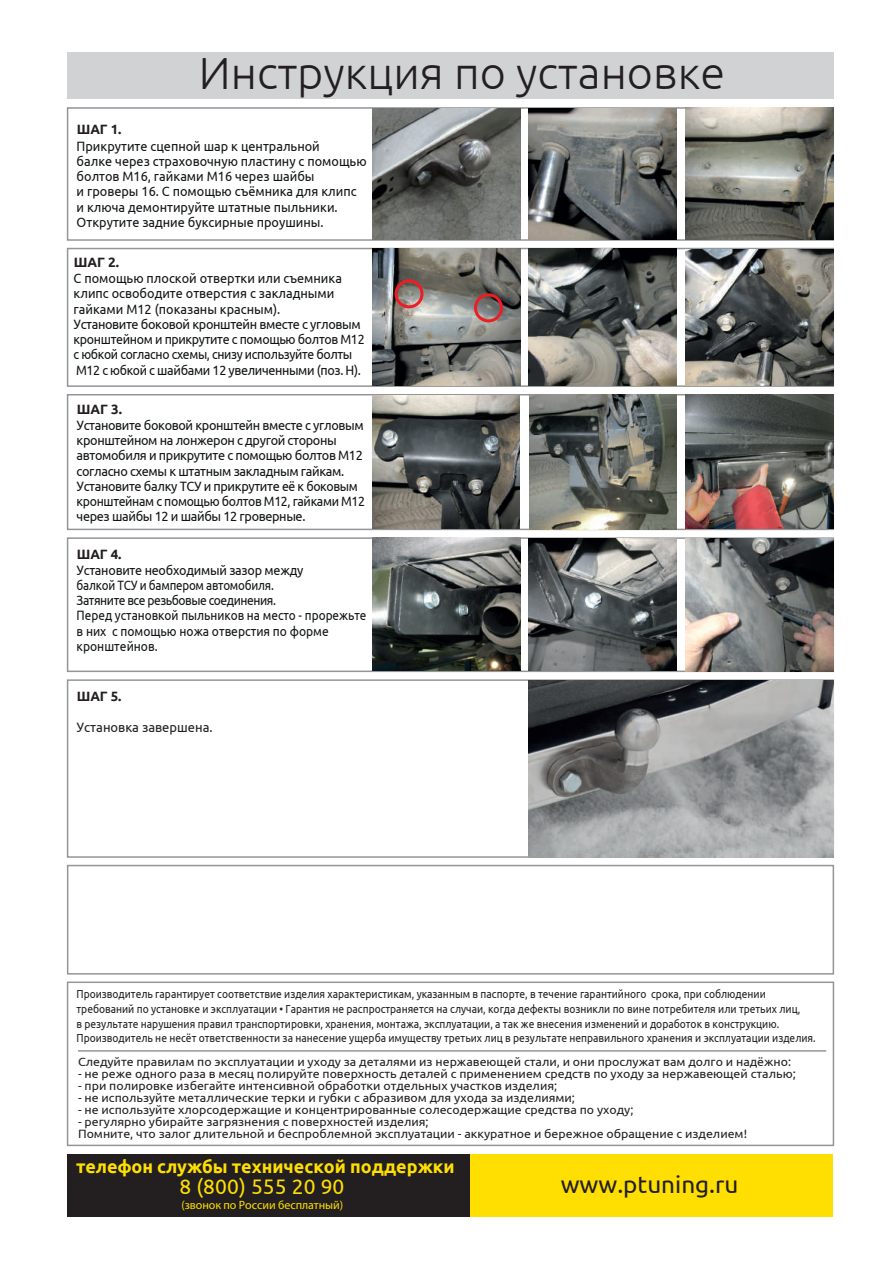
<style>
.page{position:relative;width:893px;height:1263px;background:#fff}
.page>*{position:absolute;margin:0;border:0;box-sizing:border-box;transform-origin:0 0}
.t1{font:300 45px "Ubuntu";color:#231f20}
.t2{font:24.3px "Ubuntu";color:#231f20}
.t3{font:21px "Ubuntu";letter-spacing:.005em;color:#ffdf01}
.t4{font:700 18px "Ubuntu";color:#ffdf01}
.t5{font:13.5px/15.3px "Ubuntu";letter-spacing:-.02em;color:#111416;scale:.94 1}
.t6{font:13.5px/15.3px "Ubuntu";color:#111416;scale:.94 1}
.t7{font:13.5px/15.1px "Ubuntu";letter-spacing:-.02em;color:#111416;scale:.93 1}
.t8{font:700 13.5px "Ubuntu";letter-spacing:-.01em;color:#231f20}
.t9{font:13.5px "Ubuntu";color:#231f20;scale:.96 1}
.t10{font:12px/12px "Ubuntu";color:#231f20}
.t11{font:12px "Myriad Pro";letter-spacing:-.005em;color:#ffdf01}
.t12{font:11.7px/14.5px "Ubuntu";color:#231f20;scale:.88 1}
</style>
<div class="page">
<div style="left:67px;top:107px;width:767px;height:134px;border:2px solid #939598"></div>
<div style="left:67px;top:537px;width:767px;height:135px;border:2px solid #939598"></div>
<div style="left:67px;top:248px;width:767px;height:139px;border:2px solid #939598"></div>
<div style="left:67px;top:394px;width:767px;height:136px;border:2px solid #939598"></div>
<img style="left:372px;top:108px;width:148px;height:131px">
<img style="left:529px;top:108px;width:147px;height:131px">
<img style="left:685px;top:108px;width:148px;height:131px">
<img style="left:372px;top:249px;width:148px;height:137px">
<img style="left:528px;top:248px;width:148px;height:138px">
<img style="left:685px;top:249px;width:148px;height:137px">
<img style="left:372px;top:395px;width:147px;height:134px">
<img style="left:529px;top:395px;width:147px;height:134px">
<img style="left:685px;top:395px;width:148px;height:134px">
<img style="left:372px;top:538px;width:148px;height:133px">
<img style="left:685px;top:538px;width:148px;height:133px">
<img style="left:528px;top:539px;width:148px;height:132px">
<div style="left:394px;top:279px;width:29px;height:29px;border:3px solid #ee1d23;border-radius:50%"></div>
<div style="left:474px;top:293px;width:29px;height:29px;border:3px solid #ee1d23;border-radius:50%"></div>
<div style="left:67px;top:981px;width:767px;height:165px;border:2px solid #939598"></div>
<div style="left:67px;top:679px;width:767px;height:179px;border:2px solid #939598"></div>
<div style="left:67px;top:53px;width:766px;height:46px;background:#d1d2d4"></div>
<div style="left:67px;top:1154px;width:764px;height:63px;background:#231f20"></div>
<div style="left:470px;top:1154px;width:362px;height:63px;background:#ffdf01"></div>
<img style="left:528px;top:680px;width:305px;height:177px">
<div style="left:67px;top:865px;width:767px;height:109px;border:2px solid #939598"></div>
<hr style="left:78px;top:1050px;width:748px;height:2px;background:#939598">
<h1 class="t1" style="left:199px;top:46px;width:528px">Инструкция по установке</h1>
<p class="t8" style="left:77px;top:121px;width:46px">ШАГ 1.</p>
<p class="t6" style="left:77px;top:138px;width:310px">Прикрутите сцепной шар к центральной<br>балке через страховочную пластину с помощью болтов М16, гайками М16 через шайбы<br>и гроверы 16. С помощью съёмника для клипс и ключа демонтируйте штатные пыльники.<br>Открутите задние буксирные проушины.</p>
<p class="t8" style="left:74px;top:254px;width:47px">ШАГ 2.</p>
<p class="t5" style="left:74px;top:270px;width:311px">С помощью плоской отвертки или съемника клипс освободите отверстия с закладными гайками М12 (показаны красным).<br>Установите боковой кронштейн вместе с угловым кронштейном и прикрутите с помощью болтов М12 c юбкой согласно схемы, снизу используйте болты М12 c юбкой с шайбами 12 увеличенными (поз. H).</p>
<p class="t8" style="left:77px;top:401px;width:47px">ШАГ 3.</p>
<p class="t5" style="left:77px;top:417px;width:308px">Установите боковой кронштейн вместе с угловым кронштейном на лонжерон с другой стороны автомобиля и прикрутите с помощью болтов М12 согласно схемы к штатным закладным гайкам.<br>Установите балку ТСУ и прикрутите её к боковым кронштейнам с помощью болтов М12, гайками М12 через шайбы 12 и шайбы 12 гроверные.</p>
<p class="t8" style="left:77px;top:546px;width:46px">ШАГ 4.</p>
<p class="t7" style="left:77px;top:562px;width:313px">Установите необходимый зазор между<br>балкой ТСУ и бампером автомобиля.<br>Затяните все резьбовые соединения.<br>Перед установкой пыльников на место - прорежьте в них с помощью ножа отверстия по форме кронштейнов.</p>
<p class="t8" style="left:77px;top:688px;width:46px">ШАГ 5.</p>
<p class="t9" style="left:77px;top:719px;width:143px">Установка завершена.</p>
<p class="t12" style="left:77px;top:987px;width:841px">Производитель гарантирует соответствие изделия характеристикам, указанным в паспорте, в течение гарантийного срока, при соблюдении требований по установке и эксплуатации • Гарантия не распространяется на случаи, когда дефекты возникли по вине потребителя или третьих лиц,<br>в результате нарушения правил транспортировки, хранения, монтажа, эксплуатации, а так же внесения изменений и доработок в конструкцию.<br>Производитель не несёт ответственности за нанесение ущерба имуществу третьих лиц в результате неправильного хранения и эксплуатации изделия.</p>
<p class="t10" style="left:78px;top:1055px;width:715px">Следуйте правилам по эксплуатации и уходу за деталями из нержавеющей стали, и они прослужат вам долго и надёжно:</p>
<p class="t10" style="left:78px;top:1067px;width:719px">- не реже одного раза в месяц полируйте поверхность деталей с применением средств по уходу за нержавеющей сталью;</p>
<p class="t10" style="left:78px;top:1079px;width:481px">- при полировке избегайте интенсивной обработки отдельных участков изделия;</p>
<p class="t10" style="left:78px;top:1091px;width:498px">- не используйте металлические терки и губки с абразивом для ухода за изделиями;</p>
<p class="t10" style="left:78px;top:1103px;width:557px">- не используйте хлорсодержащие и концентрированные солесодержащие средства по уходу;</p>
<p class="t10" style="left:78px;top:1115px;width:671px">- регулярно убирайте загрязнения с поверхностей изделия;<br>Помните, что залог длительной и беспроблемной эксплуатации - аккуратное и бережное обращение с изделием!</p>
<h3 class="t4" style="left:76px;top:1156px;width:380px">телефон службы технической поддержки</h3>
<h3 class="t3" style="left:179px;top:1174px;width:166px">8 (800) 555 20 90</h3>
<p class="t11" style="left:181px;top:1197px;width:163px">(звонок по России бесплатный)</p>
<h2 class="t2" style="left:561px;top:1169px;width:179px">www.ptuning.ru</h2>
</div>
